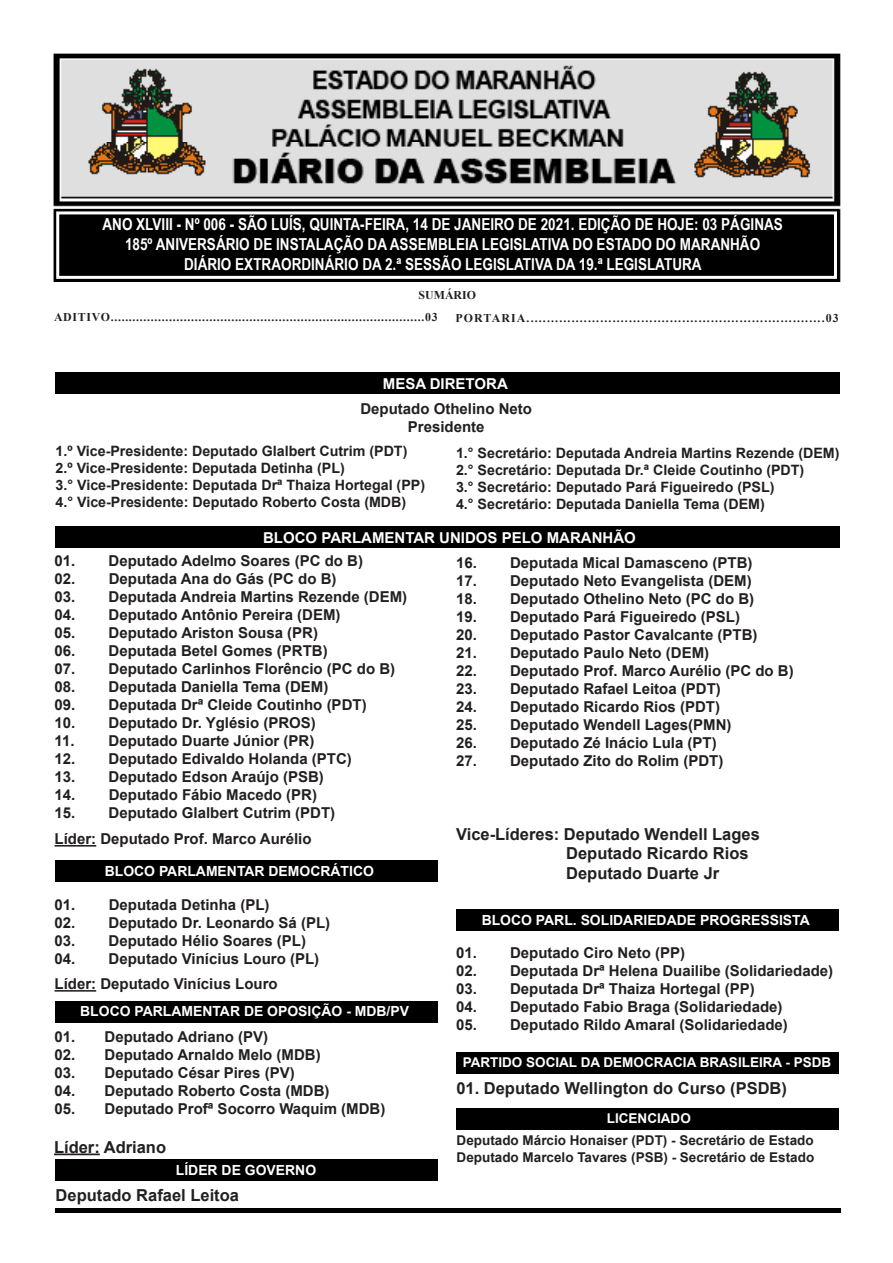
<style>
.page{position:relative;width:893px;height:1263px;background:#fff}
.page>*{position:absolute;margin:0;border:0;box-sizing:border-box;transform-origin:0 0}
.t1{font:700 16.5px "Arial Narrow";color:#fff}
.t2{font:700 16.5px "Arial";color:#231f20}
.t3{font:700 15px "Arial";color:#231f20}
.t4{font:700 15px "Arial";color:#fff}
.t5{font:700 14.25px/17.1px "Arial";color:#231f20}
.t6{font:700 13.95px "Arial";color:#fff}
.t7{font:700 13.5px "Arial";color:#231f20}
.t8{font:700 13.5px "Arial";color:#fff}
.t9{font:700 11.85px "Times New Roman";letter-spacing:.06em;color:#231f20}
.t10{font:700 11.85px "Times New Roman";letter-spacing:.095em;color:#231f20}
.t11{font:700 11.85px "Times New Roman";color:#231f20}
</style>
<div class="page">
<img style="left:53px;top:53px;width:788px;height:229px">
<div style="left:54px;top:209px;width:785px;height:73px;background:#000"></div>
<div style="left:56px;top:211px;width:781px;height:68px;border:3px solid #fff"></div>
<div style="left:55px;top:372px;width:784px;height:22px;background:#000"></div>
<div style="left:55px;top:526px;width:784px;height:21px;background:#000"></div>
<div style="left:56px;top:861px;width:382px;height:21px;background:#000"></div>
<div style="left:56px;top:1001px;width:382px;height:21px;background:#000"></div>
<div style="left:56px;top:1159px;width:382px;height:21px;background:#000"></div>
<div style="left:456px;top:910px;width:382px;height:21px;background:#000"></div>
<div style="left:456px;top:1052px;width:383px;height:21px;background:#000"></div>
<div style="left:456px;top:1108px;width:383px;height:21px;background:#000"></div>
<hr style="left:55px;top:845px;width:41px;height:1px;background:#231f20">
<hr style="left:55px;top:990px;width:41px;height:2px;background:#231f20">
<hr style="left:54px;top:1153px;width:46px;height:2px;background:#231f20">
<hr style="left:55px;top:1208px;width:785px;height:4px;background:#000">
<p class="t1" style="left:102px;top:212px;width:682px">ANO XLVIII - Nº 006 - SÃO LUÍS, QUINTA-FEIRA, 14 DE JANEIRO DE 2021. EDIÇÃO DE HOJE: 03 PÁGINAS</p>
<p class="t1" style="left:125px;top:232px;width:637px">185º ANIVERSÁRIO DE INSTALAÇÃO DA ASSEMBLEIA LEGISLATIVA DO ESTADO DO MARANHÃO</p>
<p class="t1" style="left:184px;top:251px;width:519px">DIÁRIO EXTRAORDINÁRIO DA 2.ª SESSÃO LEGISLATIVA DA 19.ª LEGISLATURA</p>
<p class="t11" style="left:419px;top:286px;width:59px">SUMÁRIO</p>
<p class="t9" style="left:54px;top:308px;width:385px">ADITIVO......................................................................................03</p>
<p class="t10" style="left:455px;top:309px;width:385px">PORTARIA.........................................................................03</p>
<p class="t4" style="left:383px;top:373px;width:127px">MESA DIRETORA</p>
<p class="t3" style="left:360px;top:398px;width:173px">Deputado Othelino Neto</p>
<p class="t3" style="left:408px;top:416px;width:78px">Presidente</p>
<p class="t5" style="left:56px;top:442px;width:353px">1.º Vice-Presidente: Deputado Glalbert Cutrim (PDT)</p>
<p class="t5" style="left:56px;top:459px;width:371px">2.º Vice-Presidente: Deputada Detinha (PL)<br>3.° Vice-Presidente: Deputada Drª Thaiza Hortegal (PP)</p>
<p class="t5" style="left:56px;top:494px;width:352px">4.° Vice-Presidente: Deputado Roberto Costa (MDB)</p>
<p class="t5" style="left:456px;top:444px;width:385px">1.° Secretário: Deputada Andreia Martins Rezende (DEM)</p>
<p class="t5" style="left:456px;top:462px;width:350px">2.° Secretário: Deputada Dr.ª Cleide Coutinho (PDT)</p>
<p class="t5" style="left:456px;top:479px;width:320px">3.° Secretário: Deputado Pará Figueiredo (PSL)<br>4.° Secretário: Deputada Daniella Tema (DEM)</p>
<p class="t4" style="left:263px;top:527px;width:374px">BLOCO PARLAMENTAR UNIDOS PELO MARANHÃO</p>
<p class="t3" style="left:55px;top:550px;width:310px">01. Deputado Adelmo Soares (PC do B)</p>
<p class="t3" style="left:55px;top:568px;width:283px">02. Deputada Ana do Gás (PC do B)</p>
<p class="t3" style="left:55px;top:586px;width:354px">03. Deputada Andreia Martins Rezende (DEM)</p>
<p class="t3" style="left:55px;top:604px;width:287px">04. Deputado Antônio Pereira (DEM)</p>
<p class="t3" style="left:55px;top:622px;width:265px">05. Deputado Ariston Sousa (PR)</p>
<p class="t3" style="left:55px;top:640px;width:275px">06. Deputada Betel Gomes (PRTB)</p>
<p class="t3" style="left:55px;top:658px;width:342px">07. Deputado Carlinhos Florêncio (PC do B)</p>
<p class="t3" style="left:55px;top:676px;width:275px">08. Deputada Daniella Tema (DEM)</p>
<p class="t3" style="left:55px;top:694px;width:314px">09. Deputada Drª Cleide Coutinho (PDT)</p>
<p class="t3" style="left:55px;top:712px;width:263px">10. Deputado Dr. Yglésio (PROS)</p>
<p class="t3" style="left:55px;top:730px;width:261px">11. Deputado Duarte Júnior (PR)</p>
<p class="t3" style="left:55px;top:748px;width:299px">12. Deputado Edivaldo Holanda (PTC)</p>
<p class="t3" style="left:55px;top:766px;width:271px">13. Deputado Edson Araújo (PSB)</p>
<p class="t3" style="left:55px;top:784px;width:264px">14. Deputado Fábio Macedo (PR)</p>
<p class="t3" style="left:55px;top:802px;width:282px">15. Deputado Glalbert Cutrim (PDT)</p>
<p class="t3" style="left:55px;top:828px;width:258px">Líder: Deputado Prof. Marco Aurélio</p>
<p class="t6" style="left:105px;top:861px;width:271px">BLOCO PARLAMENTAR DEMOCRÁTICO</p>
<p class="t3" style="left:456px;top:552px;width:298px">16. Deputada Mical Damasceno (PTB)</p>
<p class="t3" style="left:456px;top:570px;width:297px">17. Deputado Neto Evangelista (DEM)</p>
<p class="t3" style="left:456px;top:588px;width:300px">18. Deputado Othelino Neto (PC do B)</p>
<p class="t3" style="left:456px;top:606px;width:286px">19. Deputado Pará Figueiredo (PSL)</p>
<p class="t3" style="left:456px;top:624px;width:303px">20. Deputado Pastor Cavalcante (PTB)</p>
<p class="t3" style="left:456px;top:642px;width:255px">21. Deputado Paulo Neto (DEM)</p>
<p class="t3" style="left:456px;top:660px;width:339px">22. Deputado Prof. Marco Aurélio (PC do B)</p>
<p class="t3" style="left:456px;top:678px;width:266px">23. Deputado Rafael Leitoa (PDT)</p>
<p class="t3" style="left:456px;top:696px;width:266px">24. Deputado Ricardo Rios (PDT)</p>
<p class="t3" style="left:456px;top:714px;width:277px">25. Deputado Wendell Lages(PMN)</p>
<p class="t3" style="left:456px;top:732px;width:262px">26. Deputado Zé Inácio Lula (PT)</p>
<p class="t3" style="left:456px;top:750px;width:269px">27. Deputado Zito do Rolim (PDT)</p>
<p class="t2" style="left:456px;top:822px;width:305px">Vice-Líderes: Deputado Wendell Lages</p>
<p class="t2" style="left:566px;top:842px;width:184px">Deputado Ricardo Rios</p>
<p class="t2" style="left:566px;top:862px;width:155px">Deputado Duarte Jr</p>
<p class="t3" style="left:55px;top:894px;width:217px">01. Deputada Detinha (PL)</p>
<p class="t3" style="left:55px;top:912px;width:277px">02. Deputado Dr. Leonardo Sá (PL)</p>
<p class="t3" style="left:55px;top:930px;width:253px">03. Deputado Hélio Soares (PL)</p>
<p class="t3" style="left:55px;top:948px;width:266px">04. Deputado Vinícius Louro (PL)</p>
<p class="t3" style="left:456px;top:942px;width:231px">01. Deputado Ciro Neto (PP)</p>
<p class="t3" style="left:456px;top:960px;width:379px">02. Deputada Drª Helena Duailibe (Solidariedade)</p>
<p class="t3" style="left:456px;top:978px;width:300px">03. Deputada Drª Thaiza Hortegal (PP)</p>
<p class="t3" style="left:456px;top:996px;width:328px">04. Deputado Fabio Braga (Solidariedade)</p>
<p class="t3" style="left:456px;top:1014px;width:333px">05. Deputado Rildo Amaral (Solidariedade)</p>
<p class="t6" style="left:482px;top:910px;width:330px">BLOCO PARL. SOLIDARIEDADE PROGRESSISTA</p>
<p class="t3" style="left:55px;top:973px;width:225px">Líder: Deputado Vinícius Louro</p>
<p class="t6" style="left:80px;top:1001px;width:330px">BLOCO PARLAMENTAR DE OPOSIÇÃO - MDB/PV</p>
<p class="t3" style="left:55px;top:1026px;width:215px">01. Deputado Adriano (PV)</p>
<p class="t3" style="left:55px;top:1044px;width:268px">02. Deputado Arnaldo Melo (MDB)</p>
<p class="t3" style="left:55px;top:1062px;width:242px">03. Deputado César Pires (PV)</p>
<p class="t3" style="left:55px;top:1080px;width:277px">04. Deputado Roberto Costa (MDB)</p>
<p class="t3" style="left:55px;top:1098px;width:332px">05. Deputado Profª Socorro Waquim (MDB)</p>
<p class="t8" style="left:463px;top:1053px;width:370px">PARTIDO SOCIAL DA DEMOCRACIA BRASILEIRA - PSDB</p>
<p class="t2" style="left:456px;top:1077px;width:332px">01. Deputado Wellington do Curso (PSDB)</p>
<p class="t8" style="left:607px;top:1109px;width:85px">LICENCIADO</p>
<p class="t2" style="left:54px;top:1135px;width:114px">Líder: Adriano</p>
<p class="t6" style="left:176px;top:1160px;width:142px">LÍDER DE GOVERNO</p>
<p class="t2" style="left:56px;top:1184px;width:185px">Deputado Rafael Leitoa</p>
<p class="t7" style="left:457px;top:1131px;width:359px">Deputado Márcio Honaiser (PDT) - Secretário de Estado</p>
<p class="t7" style="left:457px;top:1147px;width:359px">Deputado Marcelo Tavares (PSB) - Secretário de Estado</p>
</div>
